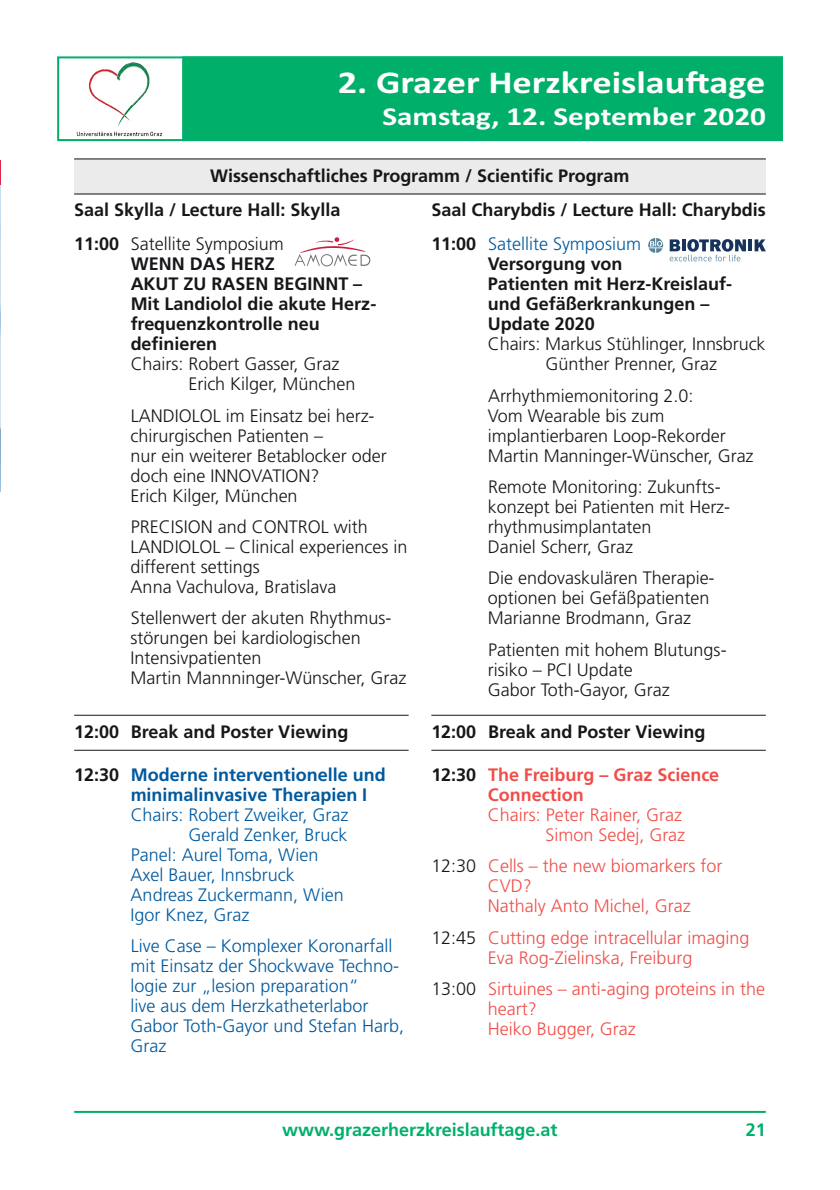
<style>
.page{position:relative;width:840px;height:1190px;background:#fff}
.page>*{position:absolute;margin:0;border:0;box-sizing:border-box;transform-origin:0 0}
.t1{font:700 32px "Calibri";color:#fff;scale:1.2 1}
.t2{font:700 26px "Calibri";color:#fff;scale:1.2 1}
.t3{font:300 18px/20px "Frutiger";color:#16171a}
.t4{font:700 18px/20px "Frutiger";color:#16171a}
.t5{font:300 18px/20px "Frutiger";color:#00599e}
.t6{font:300 18px/20px "Frutiger";color:#f04e49}
.t7{font:700 18px/20px "Frutiger";color:#00599e}
.t8{font:700 18px/20px "Frutiger";color:#f04e49}
.t9{font:700 18px "Frutiger";color:#00b06a}
.s1{font-weight:300}
.s2{color:#16171a}
.s3{font-weight:300;color:#00599e}
</style>
<div class="page">
<img style="left:89px;top:69px;width:29px;height:17px">
<img style="left:89px;top:86px;width:20px;height:21px">
<img style="left:109px;top:104px;width:8px;height:7px">
<img style="left:118px;top:62px;width:32px;height:43px">
<img style="left:118px;top:105px;width:16px;height:21px">
<img style="left:117px;top:75px;width:8px;height:42px">
<svg style="left:77px;top:132px;width:85px;height:4px"></svg>
<div style="left:184px;top:58px;width:597px;height:81px;background:#00b06a"></div>
<div style="left:182px;top:56px;width:601px;height:85px;border:2px solid #00b06a"></div>
<hr style="left:74px;top:1111px;width:692px;height:2px;background:#00b06a">
<div style="left:74px;top:158px;width:692px;height:37px;background:#ebebeb"></div>
<hr style="left:74px;top:158px;width:692px;height:1px;background:#16171a">
<hr style="left:74px;top:193px;width:692px;height:1px;background:#16171a">
<hr style="left:74px;top:715px;width:335px;height:1px;background:#16171a">
<hr style="left:74px;top:750px;width:335px;height:1px;background:#16171a">
<svg style="left:295px;top:237px;width:75px;height:29px"></svg>
<hr style="left:431px;top:715px;width:335px;height:1px;background:#16171a">
<hr style="left:431px;top:750px;width:335px;height:1px;background:#16171a">
<hr style="left:748px;top:239px;width:4px;height:12px;background:#18345c">
<svg style="left:755px;top:239px;width:11px;height:12px"></svg>
<svg style="left:670px;top:239px;width:76px;height:22px"></svg>
<svg style="left:648px;top:238px;width:15px;height:15px"></svg>
<img style="left:0;top:185px;width:1px;height:307px">
<svg style="left:0;top:160px;width:1px;height:25px"></svg>
<h1 class="t1" style="left:338px;top:71px;width:358px">2. Grazer Herzkreislau-age</h1>
<h2 class="t2" style="left:382px;top:107px;width:321px">Samstag, 12. September 2020</h2>
<p class="t4" style="left:210px;top:167px;width:421px">Wissenschaftliches Programm / Scientific Program</p>
<p class="t4" style="left:74px;top:202px;width:268px">Saal Skylla / Lecture Hall: Skylla</p>
<p class="t4" style="left:432px;top:202px;width:336px">Saal Charybdis / Lecture Hall: Charybdis</p>
<p class="t4" style="left:131px;top:236px;width:247px;text-indent:-57px">11:00 <span class="s1">Satellite Symposium<br></span>WENN DAS HERZ<br>AKUT ZU RASEN BEGINNT –<br>Mit Landiolol die akute Herz - frequenzkontrolle neu definieren</p>
<p class="t3" style="left:188px;top:356px;width:169px;text-indent:-58px">Chairs: Robert Gasser, Graz<br>Erich Kilger, München</p>
<p class="t3" style="left:131px;top:407px;width:258px">LANDIOLOL im Einsatz bei herz - chirurgischen Patienten –<br>nur ein weiterer Betablocker oder doch eine INNOVATION?<br>Erich Kilger, München</p>
<p class="t3" style="left:131px;top:518px;width:278px">PRECISION and CONTROL with<br>LANDIOLOL – Clinical experiences in different settings<br>Anna Vachulova, Bratislava</p>
<p class="t3" style="left:131px;top:610px;width:277px">Stellenwert der akuten Rhythmus - störungen bei kardiologischen<br>Intensivpatienten<br>Martin Mannninger-Wünscher, Graz</p>
<p class="t4" style="left:74px;top:724px;width:276px">12:00 Break and Poster Viewing</p>
<p class="t7" style="left:131px;top:766px;width:257px;text-indent:-57px"><span class="s2">12:30</span> Moderne interventionelle und minimalinvasive Therapien I</p>
<p class="t5" style="left:131px;top:806px;width:219px">Chairs: Robert Zweiker, Graz</p>
<p class="t5" style="left:188px;top:826px;width:161px">Gerald Zenker, Bruck</p>
<p class="t5" style="left:131px;top:846px;width:189px">Panel: Aurel Toma, Wien</p>
<p class="t5" style="left:131px;top:866px;width:166px">Axel Bauer, Innsbruck</p>
<p class="t5" style="left:131px;top:886px;width:215px">Andreas Zuckermann, Wien</p>
<p class="t5" style="left:131px;top:906px;width:120px">Igor Knez, Graz</p>
<p class="t5" style="left:131px;top:938px;width:275px">Live Case – Komplexer Koronarfall mit Einsatz der Shockwave Techno&shy;logie zur „lesion preparation“<br>live aus dem Herzkatheterlabor<br>Gabor Toth-Gayor und Stefan Harb,<br>Graz</p>
<p class="t4" style="left:488px;top:236px;width:246px;text-indent:-57px">11:00 <span class="s3">Satellite Symposium<br></span>Versorgung von<br>Patienten mit Herz-Kreislauf&shy;und Gefäßerkrankungen –<br>Update 2020</p>
<p class="t3" style="left:488px;top:336px;width:279px;text-align:center">Chairs: Markus Stühlinger, Innsbruck<br>Günther Prenner, Graz</p>
<p class="t3" style="left:488px;top:387px;width:267px">Arrhythmiemonitoring 2.0:<br>Vom Wearable bis zum implantierbaren Loop-Rekorder<br>Martin Manninger-Wünscher, Graz</p>
<p class="t3" style="left:488px;top:478px;width:244px">Remote Monitoring: Zukunfts - konzept bei Patienten mit Herz&shy;rhythmusimplantaten<br>Daniel Scherr, Graz</p>
<p class="t3" style="left:488px;top:570px;width:228px">Die endovaskulären Therapie - optionen bei Gefäßpatienten<br>Marianne Brodmann, Graz</p>
<p class="t3" style="left:488px;top:641px;width:240px">Patienten mit hohem Blutungs - risiko – PCI Update<br>Gabor Toth-Gayor, Graz</p>
<p class="t4" style="left:431px;top:724px;width:276px">12:00 Break and Poster Viewing</p>
<p class="t8" style="left:488px;top:766px;width:233px;text-indent:-57px"><span class="s2">12:30</span> The Freiburg – Graz Science<br>Connection</p>
<p class="t6" style="left:488px;top:806px;width:199px;text-align:right">Chairs: Peter Rainer, Graz<br>Simon Sedej, Graz</p>
<p class="t6" style="left:488px;top:858px;width:236px;text-indent:-57px"><span class="s2">12:30</span> Cells – the new biomarkers for<br>CVD?<br>Nathaly Anto Michel, Graz</p>
<p class="t6" style="left:431px;top:929px;width:320px;text-align:center"><span class="s2">12:45</span> Cutting edge intracellular imaging<br>Eva Rog-Zielinska, Freiburg</p>
<p class="t6" style="left:488px;top:980px;width:279px;text-indent:-57px"><span class="s2">13:00</span> Sirtuines – anti-aging proteins in the heart?<br>Heiko Bugger, Graz</p>
<p class="t9" style="left:282px;top:1122px;width:277px">www.grazerherzkreislauftage.at</p>
<p class="t9" style="left:746px;top:1122px;width:21px">21</p>
</div>
